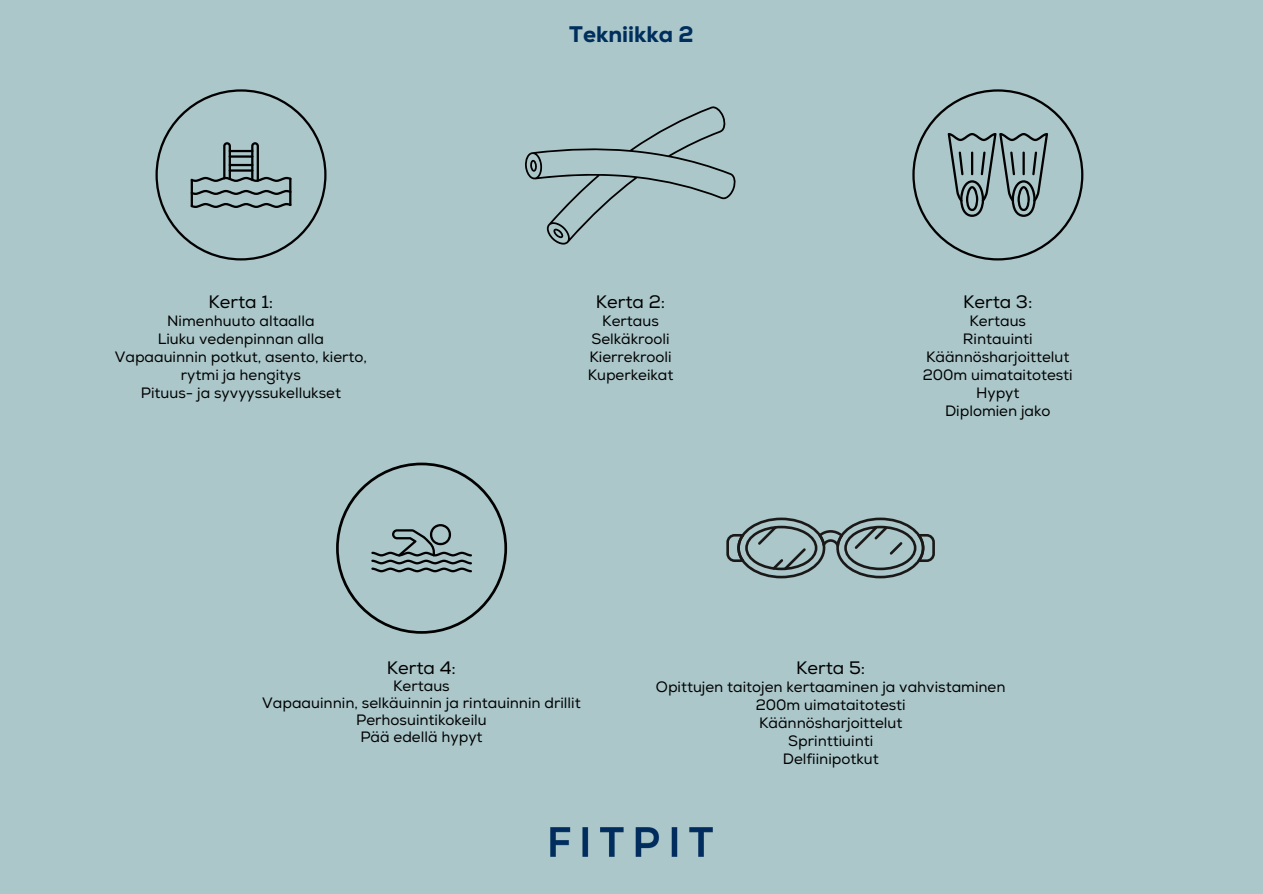
<style>
.page{position:relative;width:1263px;height:894px;background:#fff}
.page>*{position:absolute;margin:0;border:0;box-sizing:border-box;transform-origin:0 0}
.t1{font:800 22.5px "Nexa";color:#002e5d}
.t2{font:18px "Nexa";color:#000}
.t3{font:15px/18px "Nexa";color:#000;text-align:center}
</style>
<div class="page">
<div style="left:0;top:0;width:1263px;height:893px;background:#abc7ca"></div>
<img style="left:550px;top:827px;width:163px;height:30px">
<svg style="left:155px;top:89px;width:171px;height:171px"></svg>
<svg style="left:912px;top:89px;width:171px;height:171px"></svg>
<svg style="left:525px;top:106px;width:211px;height:138px"></svg>
<svg style="left:726px;top:517px;width:209px;height:61px"></svg>
<svg style="left:336px;top:462px;width:171px;height:171px"></svg>
<h1 class="t2" style="left:208px;top:291px;width:66px">Kerta 1:</h1>
<p class="t3" style="left:167px;top:312px;width:149px">Nimenhuuto altaalla</p>
<p class="t3" style="left:158px;top:330px;width:168px">Liuku vedenpinnan alla</p>
<p class="t3" style="left:115px;top:348px;width:254px">Vapaauinnin potkut, asento, kierto, rytmi ja hengitys</p>
<p class="t3" style="left:141px;top:384px;width:202px">Pituus- ja syvyyssukellukset</p>
<p class="t1" style="left:569px;top:27px;width:126px">Tekniikka 2</p>
<p class="t2" style="left:596px;top:291px;width:71px">Kerta 2:</p>
<p class="t3" style="left:602px;top:312px;width:58px">Kertaus</p>
<p class="t3" style="left:591px;top:330px;width:80px">Selkäkrooli</p>
<p class="t3" style="left:589px;top:348px;width:84px">Kierrekrooli</p>
<p class="t3" style="left:588px;top:366px;width:87px">Kuperkeikat</p>
<p class="t2" style="left:963px;top:291px;width:71px">Kerta 3:</p>
<p class="t3" style="left:969px;top:312px;width:58px">Kertaus</p>
<p class="t3" style="left:963px;top:330px;width:71px">Rintauinti</p>
<p class="t3" style="left:926px;top:348px;width:145px">Käännösharjoittelut</p>
<p class="t3" style="left:923px;top:366px;width:151px">200m uimataitotesti</p>
<p class="t3" style="left:976px;top:384px;width:45px">Hypyt</p>
<p class="t3" style="left:945px;top:402px;width:107px">Diplomien jako</p>
<p class="t2" style="left:387px;top:657px;width:71px">Kerta 4:</p>
<p class="t3" style="left:393px;top:677px;width:58px">Kertaus</p>
<p class="t3" style="left:262px;top:694px;width:320px">Vapaauinnin, selkäuinnin ja rintauinnin drillit</p>
<p class="t3" style="left:356px;top:711px;width:132px">Perhosuintikokeilu</p>
<p class="t3" style="left:360px;top:727px;width:124px">Pää edellä hypyt</p>
<p class="t2" style="left:796px;top:657px;width:71px">Kerta 5:</p>
<p class="t3" style="left:656px;top:678px;width:351px">Opittujen taitojen kertaaminen ja vahvistaminen</p>
<p class="t3" style="left:756px;top:696px;width:151px">200m uimataitotesti</p>
<p class="t3" style="left:759px;top:714px;width:145px">Käännösharjoittelut</p>
<p class="t3" style="left:788px;top:732px;width:86px">Sprinttiuinti</p>
<p class="t3" style="left:783px;top:750px;width:97px">Delfiinipotkut</p>
</div>
